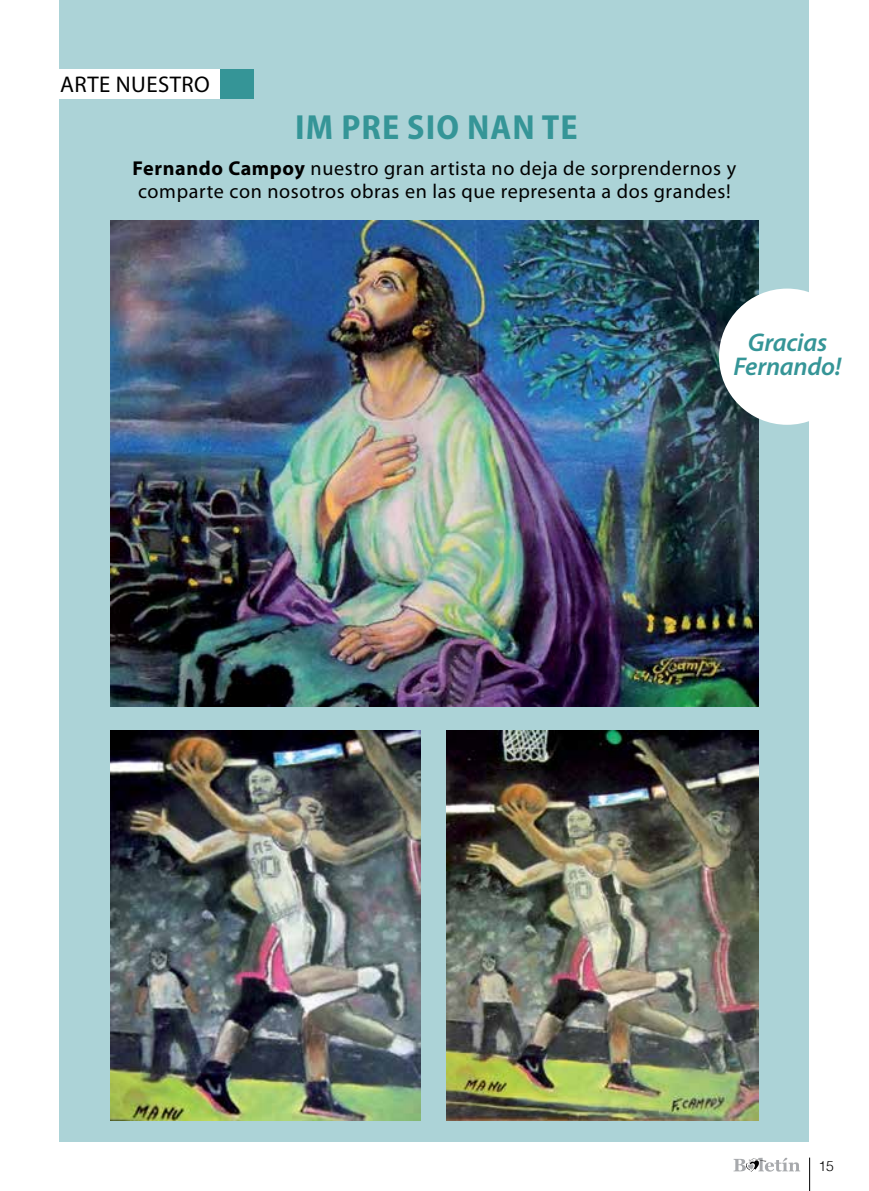
<style>
.page{position:relative;width:869px;height:1191px;background:#fff}
.page>*{position:absolute;margin:0;border:0;box-sizing:border-box;transform-origin:0 0}
.t1{font:700 semi-condensed 35px "Myriad Pro";letter-spacing:.03em;color:#359597}
.t2{font:italic 600 25.72px/24px "Myriad Pro";letter-spacing:-.01em;color:#359597;text-align:center}
.t3{font:22.75px "Myriad Pro";letter-spacing:.02em;color:#000}
.t4{font:20.12px/22.8px "Myriad Pro";letter-spacing:.03em;color:#000}
.t5{font:300 14px "Helvetica";color:#000}
.s1{font-weight:700}
</style>
<div class="page">
<hr style="left:809px;top:1157px;width:1px;height:34px;background:#000">
<svg style="left:733px;top:1157px;width:66px;height:14px"></svg>
<div style="left:59px;top:0;width:750px;height:1141px;background:#acd3d7"></div>
<div style="left:41px;top:69px;width:179px;height:30px;background:#fff"></div>
<div style="left:220px;top:69px;width:33px;height:30px;background:#359597"></div>
<img style="left:110px;top:221px;width:648px;height:485px">
<img style="left:110px;top:730px;width:310px;height:390px">
<img style="left:447px;top:730px;width:311px;height:390px">
<div style="left:718px;top:288px;width:136px;height:137px;background:#fff;border-radius:50%"></div>
<p class="t3" style="left:60px;top:70px;width:14px">ARTE</p>
<p class="t3" style="left:116px;top:70px;width:96px">nuestro</p>
<h1 class="t1" style="left:295px;top:108px;width:283px">IM PRE SIO NAN TE</h1>
<p class="t4" style="left:132px;top:157px;width:605px"><span class="s1">Fernando Campoy</span> nuestro gran artista no deja de sorprendernos y comparte con nosotros obras en las que representa a dos grandes!</p>
<p class="t2" style="left:733px;top:331px;width:109px">Gracias<br>Fernando!</p>
<p class="t5" style="left:818px;top:1157px;width:17px">15</p>
</div>
